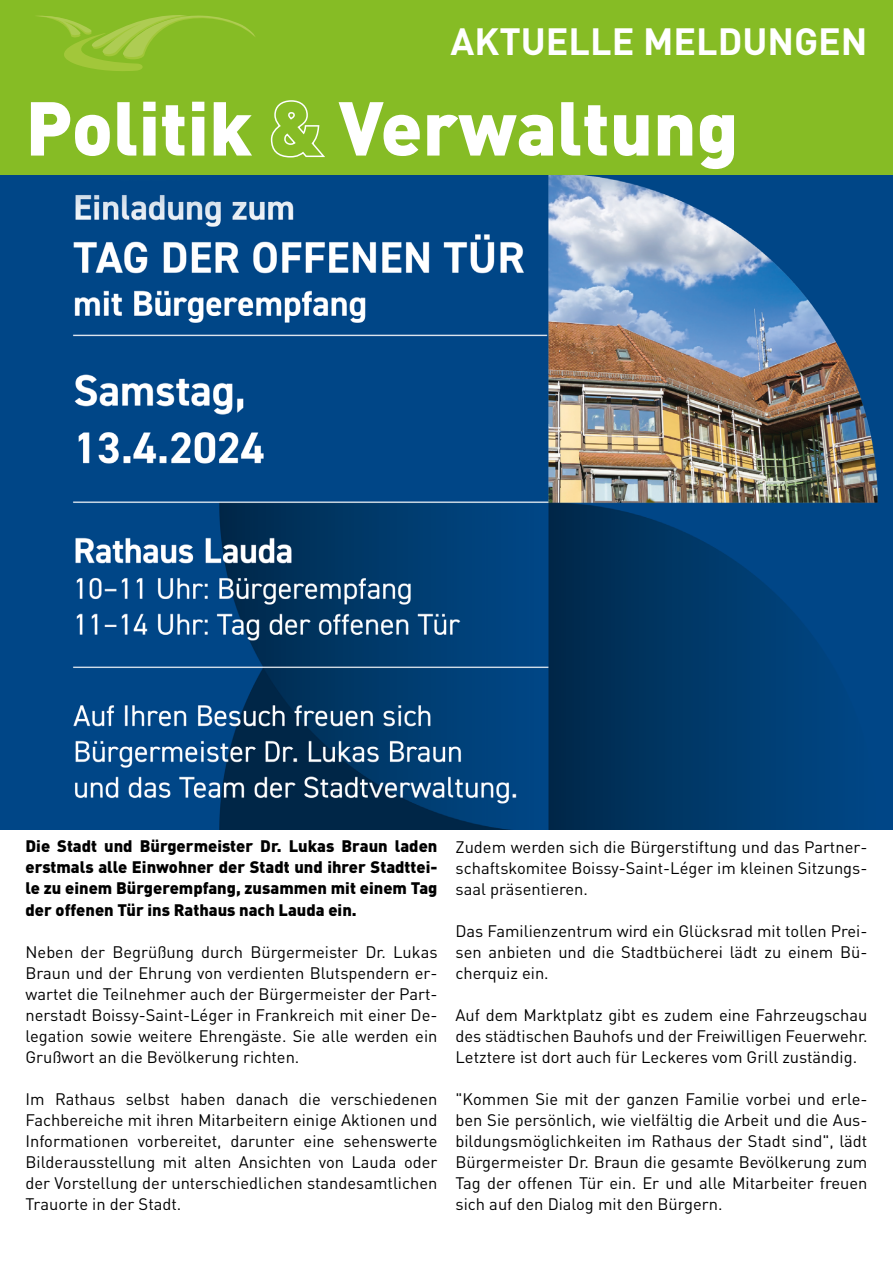
<style>
.page{position:relative;width:893px;height:1263px;background:#fff}
.page>*{position:absolute;margin:0;border:0;box-sizing:border-box;transform-origin:0 0}
.t1{font:900 75px "DIN Pro";color:#fff}
.t2{font:700 37.5px "DIN Pro";color:#fff}
.t3{font:16.5px/21px "DIN Pro";color:#000;text-align:justify}
.t4{font:900 16.5px/21px "DIN Pro";color:#000;text-align:justify}
</style>
<div class="page">
<div style="left:0;top:0;width:893px;height:180px;background:#86bc25"></div>
<svg style="left:38px;top:15px;width:217px;height:56px"></svg>
<img style="left:0;top:175px;width:893px;height:654px">
<h2 class="t2" style="left:451px;top:15px;width:418px">AKTUELLE MELDUNGEN</h2>
<h1 class="t1" style="left:26px;top:77px;width:715px">Politik &amp; Verwaltung</h1>
<p class="t4" style="left:26px;top:835px;width:413px">Die Stadt und Bürgermeister Dr. Lukas Braun laden erstmals alle Einwohner der Stadt und ihrer Stadttei&shy;le zu einem Bürgerempfang, zusammen mit einem Tag der offenen Tür ins Rathaus nach Lauda ein.</p>
<p class="t3" style="left:26px;top:940px;width:413px">Neben der Begrüßung durch Bürgermeister Dr. Lukas Braun und der Ehrung von verdienten Blutspendern er&shy;wartet die Teilnehmer auch der Bürgermeister der Part&shy;nerstadt Boissy-Saint-Léger in Frankreich mit einer De&shy;legation sowie weitere Ehrengäste. Sie alle werden ein Grußwort an die Bevölkerung richten.</p>
<p class="t3" style="left:26px;top:1087px;width:413px">Im Rathaus selbst haben danach die verschiedenen Fachbereiche mit ihren Mitarbeitern einige Aktionen und Informationen vorbereitet, darunter eine sehenswerte Bilderausstellung mit alten Ansichten von Lauda oder der Vorstellung der unterschiedlichen standesamtlichen Trauorte in der Stadt.</p>
<p class="t3" style="left:455px;top:835px;width:413px">Zudem werden sich die Bürgerstiftung und das Partner&shy;schaftskomitee Boissy-Saint-Léger im kleinen Sitzungs&shy;saal präsentieren.</p>
<p class="t3" style="left:455px;top:919px;width:413px">Das Familienzentrum wird ein Glücksrad mit tollen Prei&shy;sen anbieten und die Stadtbücherei lädt zu einem Bü&shy;cherquiz ein.</p>
<p class="t3" style="left:455px;top:1003px;width:413px">Auf dem Marktplatz gibt es zudem eine Fahrzeugschau des städtischen Bauhofs und der Freiwilligen Feuerwehr.<br>Letztere ist dort auch für Leckeres vom Grill zuständig.</p>
<p class="t3" style="left:455px;top:1087px;width:414px">"Kommen Sie mit der ganzen Familie vorbei und erle&shy;ben Sie persönlich, wie vielfältig die Arbeit und die Aus&shy;bildungsmöglichkeiten im Rathaus der Stadt sind", lädt Bürgermeister Dr. Braun die gesamte Bevölkerung zum Tag der offenen Tür ein. Er und alle Mitarbeiter freuen sich auf den Dialog mit den Bürgern.</p>
</div>
